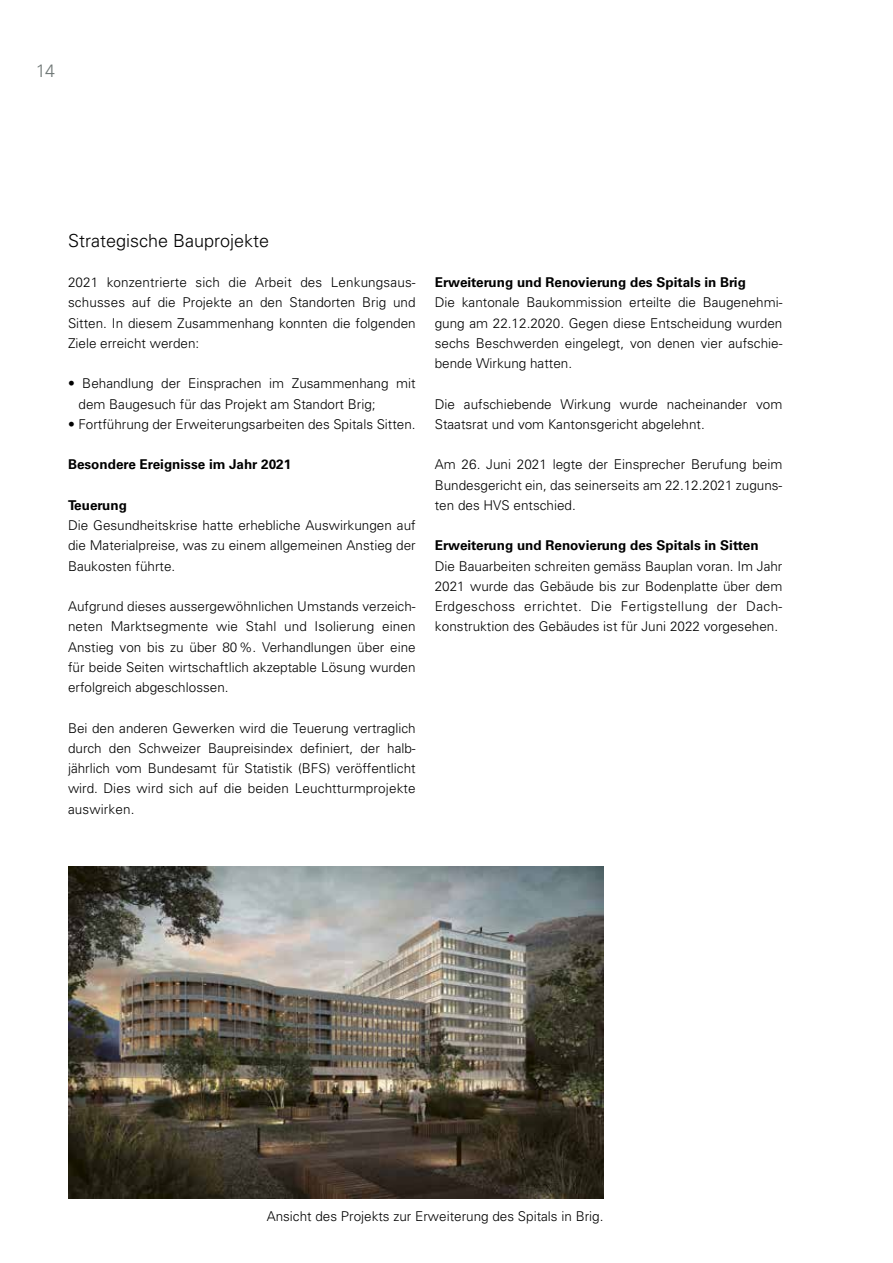
<style>
.page{position:relative;width:893px;height:1263px;background:#fff}
.page>*{position:absolute;margin:0;border:0;box-sizing:border-box;transform-origin:0 0}
.t1{font:300 18px "Univers";color:#000}
.t2{font:300 18px "Univers";color:#707877}
.t3{font:300 13.5px/20.2px "Univers";color:#000;text-align:justify}
.t4{font:700 13.5px "Univers CE";color:#000}
</style>
<div class="page">
<img style="left:68px;top:867px;width:535px;height:331px">
<h1 class="t2" style="left:35px;top:60px;width:22px">14</h1>
<h1 class="t1" style="left:68px;top:229px;width:203px">Strategische Bauprojekte</h1>
<p class="t3" style="left:68px;top:272px;width:349px">2021 konzentrierte sich die Arbeit des Lenkungsaus&shy;schusses auf die Projekte an den Standorten Brig und Sitten. In diesem Zusammenhang konnten die folgenden Ziele erreicht werden:</p>
<p class="t3" style="left:79px;top:373px;width:339px;text-indent:-11px">• Behandlung der Einsprachen im Zusammenhang mit dem Baugesuch für das Projekt am Standort Brig;</p>
<p class="t3" style="left:68px;top:414px;width:349px">• Fortführung der Erweiterungsarbeiten des Spitals Sitten.</p>
<p class="t4" style="left:68px;top:457px;width:225px">Besondere Ereignisse im Jahr 2021</p>
<p class="t4" style="left:68px;top:497px;width:60px">Teuerung</p>
<p class="t3" style="left:68px;top:515px;width:349px">Die Gesundheitskrise hatte erhebliche Auswirkungen auf die Materialpreise, was zu einem allgemeinen Anstieg der Baukosten führte.</p>
<p class="t3" style="left:68px;top:596px;width:349px">Aufgrund dieses aussergewöhnlichen Umstands verzeich&shy;neten Marktsegmente wie Stahl und Isolierung einen Anstieg von bis zu über 80%. Verhandlungen über eine für beide Seiten wirtschaftlich akzeptable Lösung wurden erfolgreich abgeschlossen.</p>
<p class="t3" style="left:68px;top:717px;width:349px">Bei den anderen Gewerken wird die Teuerung vertraglich durch den Schweizer Baupreisindex definiert, der halb&shy;jährlich vom Bundesamt für Statistik (BFS) veröffentlicht wird. Dies wird sich auf die beiden Leuchtturmprojekte auswirken.</p>
<p class="t4" style="left:435px;top:274px;width:313px">Erweiterung und Renovierung des Spitals in Brig</p>
<p class="t3" style="left:435px;top:292px;width:349px">Die kantonale Baukommission erteilte die Baugenehmi&shy;gung am 22.12.2020. Gegen diese Entscheidung wurden sechs Beschwerden eingelegt, von denen vier aufschie&shy;bende Wirkung hatten.</p>
<p class="t3" style="left:435px;top:393px;width:349px">Die aufschiebende Wirkung wurde nacheinander vom<br>Staatsrat und vom Kantonsgericht abgelehnt.</p>
<p class="t3" style="left:435px;top:454px;width:349px">Am 26. Juni 2021 legte der Einsprecher Berufung beim Bundesgericht ein, das seinerseits am 22.12.2021 zuguns&shy;ten des HVS entschied.</p>
<p class="t4" style="left:435px;top:538px;width:325px">Erweiterung und Renovierung des Spitals in Sitten</p>
<p class="t3" style="left:435px;top:555px;width:349px">Die Bauarbeiten schreiten gemäss Bauplan voran. Im Jahr 2021 wurde das Gebäude bis zur Bodenplatte über dem Erdgeschoss errichtet. Die Fertigstellung der Dach&shy;konstruktion des Gebäudes ist für Juni 2022 vorgesehen.</p>
<p class="t3" style="left:267px;top:1205px;width:338px">Ansicht des Projekts zur Erweiterung des Spitals in Brig.</p>
</div>
